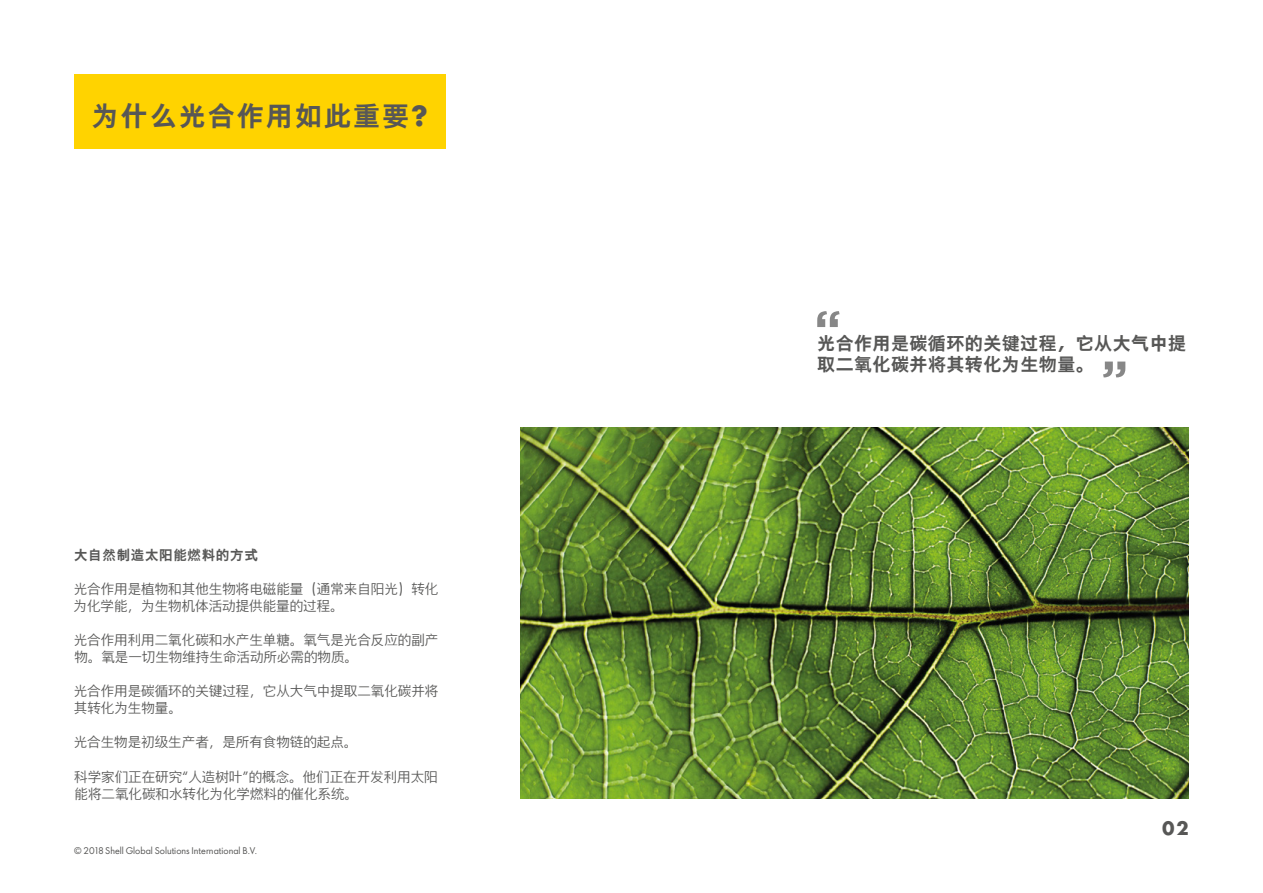
<style>
.page{position:relative;width:1263px;height:893px;background:#fff}
.page>*{position:absolute;margin:0;border:0;box-sizing:border-box;transform-origin:0 0}
.t1{font:700 27px "Shell CHS";letter-spacing:.075em;color:#575756}
.t2{font:700 18px/21.6px "Shell CHS";letter-spacing:.025em;color:#575756}
.t3{font:13.5px/17.1px "Shell CHS";color:#575756}
.t4{font:700 13.5px "Shell CHS";letter-spacing:.05em;color:#575756}
.t5{font:9px "Shell CHS";color:#575756}
</style>
<div class="page">
<div style="left:74px;top:74px;width:372px;height:75px;background:#ffd300"></div>
<svg style="left:817px;top:311px;width:22px;height:16px"></svg>
<svg style="left:1103px;top:362px;width:22px;height:15px"></svg>
<img style="left:520px;top:427px;width:669px;height:372px">
<h1 class="t1" style="left:92px;top:94px;width:337px">为什么光合作用如此重要?</h1>
<p class="t4" style="left:74px;top:544px;width:185px">大自然制造太阳能燃料的方式</p>
<p class="t3" style="left:74px;top:579px;width:366px">光合作用是植物和其他生物将电磁能量（通常来自阳光）转化为化学能，为生物机体活动提供能量的过程。</p>
<p class="t3" style="left:74px;top:631px;width:366px">光合作用利用二氧化碳和水产生单糖。氧气是光合反应的副产物。氧是一切生物维持生命活动所必需的物质。</p>
<p class="t3" style="left:74px;top:682px;width:366px">光合作用是碳循环的关键过程，它从大气中提取二氧化碳并将其转化为生物量。</p>
<p class="t3" style="left:74px;top:733px;width:285px">光合生物是初级生产者，是所有食物链的起点。</p>
<p class="t3" style="left:74px;top:767px;width:365px">科学家们正在研究“人造树叶”的概念。他们正在开发利用太阳能将二氧化碳和水转化为化学燃料的催化系统。</p>
<p class="t5" style="left:74px;top:844px;width:184px">© 2018 Shell Global Solutions International B.V.</p>
<h2 class="t2" style="left:817px;top:331px;width:370px">光合作用是碳循环的关键过程，它从大气中提取二氧化碳并将其转化为生物量。</h2>
<h2 class="t2" style="left:1162px;top:816px;width:28px">02</h2>
</div>
